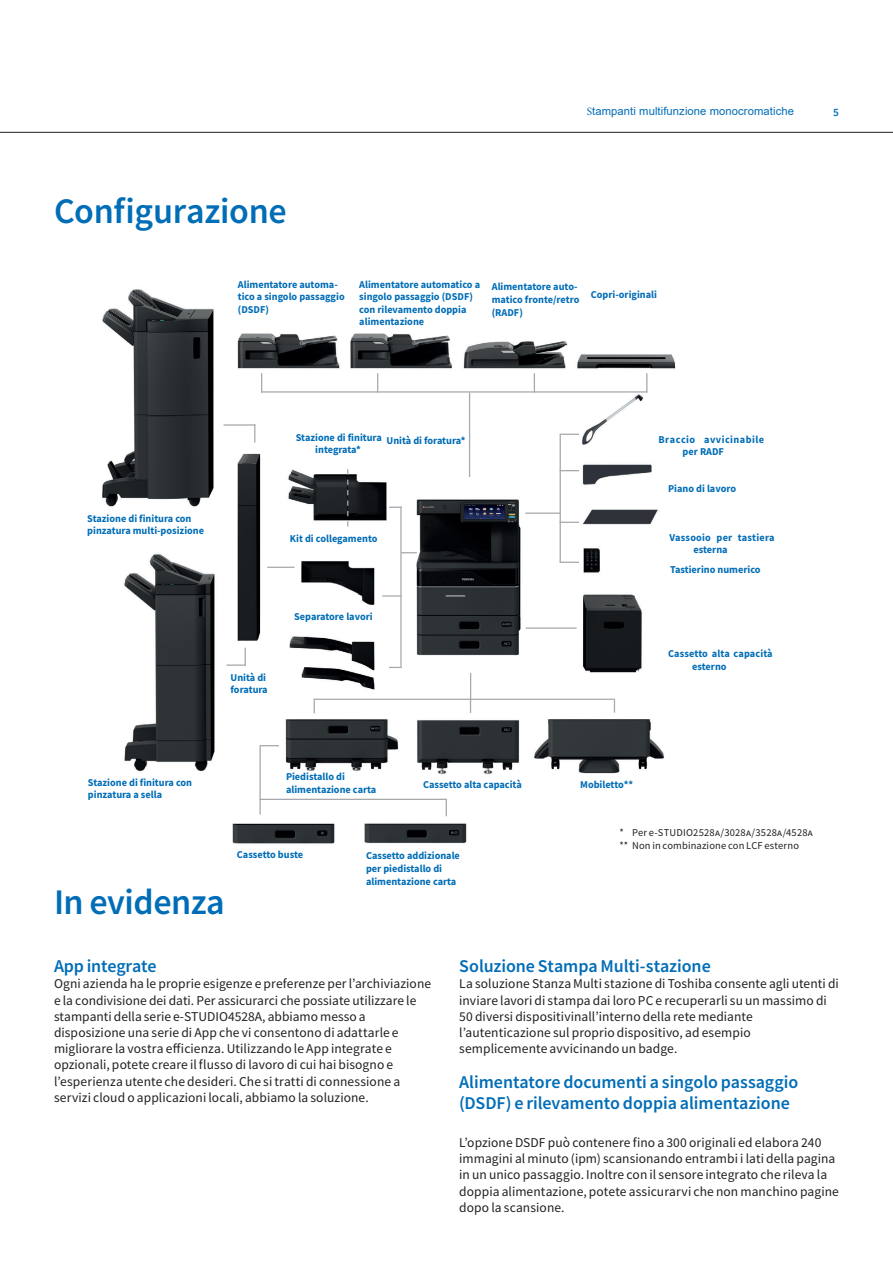
<style>
.page{position:relative;width:893px;height:1263px;background:#fff}
.page>*{position:absolute;margin:0;border:0;box-sizing:border-box;transform-origin:0 0}
.t1{font:500 36px "Toshiba Sans";letter-spacing:-.01em;color:#006db7}
.t2{font:500 18px/21.6px "Toshiba Sans";letter-spacing:-.005em;color:#006db7}
.t3{font:13.5px/16.2px "Toshiba Sans";letter-spacing:.005em;color:#231f20}
.t4{font:11.25px "Arial";letter-spacing:.005em;color:#006db7}
.t5{font:500 11.25px "Toshiba Sans";color:#006db7}
.t6{font:700 10.5px/12.6px "Toshiba Sans";color:#006db7}
.t7{font:10.5px/12.6px "Toshiba Sans";letter-spacing:.015em;color:#231f20}
.t8{font:700 10.5px/12.6px "Toshiba Sans";letter-spacing:.045em;color:#006db7}
.t9{font:700 10.5px/12.6px "Toshiba Sans";letter-spacing:.025em;color:#006db7}
.s1{font-family:"Minion Pro"}
</style>
<div class="page">
<hr style="left:0;top:132px;width:893px;height:1px;background:#231f20">
<img style="left:102px;top:289px;width:574px;height:555px">
<svg style="left:446px;top:595px;width:19px;height:1px"></svg>
<hr style="left:224px;top:424px;width:31px;height:2px;background:#a8a9ad">
<svg style="left:254px;top:424px;width:1px;height:18px"></svg>
<hr style="left:226px;top:664px;width:20px;height:2px;background:#a8a9ad">
<svg style="left:245px;top:648px;width:1px;height:16px"></svg>
<svg style="left:267px;top:567px;width:27px;height:1px"></svg>
<svg style="left:347px;top:469px;width:1px;height:58px"></svg>
<svg style="left:377px;top:373px;width:1px;height:18px"></svg>
<svg style="left:646px;top:373px;width:1px;height:18px"></svg>
<svg style="left:261px;top:373px;width:1px;height:18px"></svg>
<svg style="left:534px;top:373px;width:1px;height:18px"></svg>
<hr style="left:261px;top:391px;width:386px;height:2px;background:#a8a9ad">
<hr style="left:469px;top:393px;width:1px;height:84px;background:#a8a9ad">
<svg style="left:314px;top:700px;width:1px;height:13px"></svg>
<svg style="left:614px;top:699px;width:1px;height:14px"></svg>
<svg style="left:470px;top:673px;width:1px;height:40px"></svg>
<hr style="left:314px;top:699px;width:300px;height:1px;background:#a8a9ad">
<svg style="left:560px;top:434px;width:19px;height:1px"></svg>
<hr style="left:525px;top:512px;width:35px;height:2px;background:#a8a9ad">
<svg style="left:561px;top:470px;width:18px;height:1px"></svg>
<svg style="left:561px;top:522px;width:18px;height:1px"></svg>
<svg style="left:560px;top:562px;width:19px;height:1px"></svg>
<hr style="left:560px;top:435px;width:1px;height:127px;background:#a8a9ad">
<hr style="left:526px;top:627px;width:51px;height:2px;background:#a8a9ad">
<hr style="left:259px;top:745px;width:2px;height:69px;background:#a8a9ad">
<svg style="left:446px;top:800px;width:1px;height:16px"></svg>
<hr style="left:259px;top:799px;width:188px;height:1px;background:#a8a9ad">
<svg style="left:261px;top:745px;width:18px;height:1px"></svg>
<svg style="left:389px;top:667px;width:13px;height:1px"></svg>
<svg style="left:402px;top:552px;width:15px;height:1px"></svg>
<hr style="left:400px;top:507px;width:2px;height:160px;background:#a8a9ad">
<hr style="left:382px;top:595px;width:20px;height:2px;background:#a8a9ad">
<h1 class="t1" style="left:54px;top:187px;width:234px">Configurazione</h1>
<p class="t4" style="left:587px;top:104px;width:209px"><span class="s1">S</span>tampanti multifunzione monocromatiche</p>
<p class="t5" style="left:833px;top:104px;width:7px">5</p>
<p class="t6" style="left:238px;top:278px;width:108px">Alimentatore automa&shy;tico a singolo passaggio (DSDF)</p>
<p class="t6" style="left:492px;top:280px;width:89px">Alimentatore auto&shy;matico fronte/retro (RADF)</p>
<p class="t6" style="left:591px;top:288px;width:68px">Copri-originali</p>
<p class="t6" style="left:359px;top:278px;width:122px">Alimentatore automatico a singolo passaggio (DSDF) con rilevamento doppia alimentazione</p>
<p class="t6" style="left:87px;top:512px;width:118px">Stazione di finitura con pinzatura multi-posizione</p>
<p class="t6" style="left:296px;top:431px;width:88px;text-align:center">Stazione di finitura integrata*</p>
<p class="t6" style="left:387px;top:434px;width:81px">Unità di foratura*</p>
<p class="t6" style="left:290px;top:532px;width:89px">Kit di collegamento</p>
<p class="t6" style="left:231px;top:671px;width:39px">Unità di foratura</p>
<p class="t6" style="left:294px;top:610px;width:80px">Separatore lavori</p>
<p class="t8" style="left:683px;top:433px;width:83px;text-indent:-24px">Braccio avvicinabile per RADF</p>
<p class="t6" style="left:668px;top:482px;width:69px">Piano di lavoro</p>
<p class="t9" style="left:693px;top:531px;width:83px;text-indent:-24px">Vassooio per tastiera esterna</p>
<p class="t6" style="left:670px;top:563px;width:92px">Tastierino numerico</p>
<p class="t6" style="left:692px;top:647px;width:82px;text-indent:-24px">Cassetto alta capacità esterno</p>
<p class="t6" style="left:88px;top:776px;width:106px">Stazione di finitura con pinzatura a sella</p>
<h1 class="t1" style="left:54px;top:878px;width:172px">In evidenza</h1>
<p class="t6" style="left:286px;top:770px;width:92px">Piedistallo di alimentazione carta</p>
<p class="t6" style="left:423px;top:778px;width:100px">Cassetto alta capacità</p>
<p class="t6" style="left:580px;top:778px;width:54px">Mobiletto**</p>
<p class="t6" style="left:237px;top:848px;width:68px">Cassetto buste</p>
<p class="t6" style="left:366px;top:849px;width:95px">Cassetto addizionale per piedistallo di alimentazione carta</p>
<p class="t7" style="left:619px;top:826px;width:195px">* Per e-STUDIO2528a/3028a/3528a/4528a ** Non in combinazione con LCF esterno</p>
<h2 class="t2" style="left:54px;top:955px;width:104px">App integrate</h2>
<p class="t3" style="left:54px;top:976px;width:379px">Ogni azienda ha le proprie esigenze e preferenze per l’archiviazione e la condivisione dei dati. Per assicurarci che possiate utilizzare le stampanti della serie e-STUDIO4528A, abbiamo messo a disposizione una serie di App che vi consentono di adattarle e migliorare la vostra efficienza. Utilizzando le App integrate e opzionali, potete creare il flusso di lavoro di cui hai bisogno e l’esperienza utente che desideri. Che si tratti di connessione a servizi cloud o applicazioni locali, abbiamo la soluzione.</p>
<h2 class="t2" style="left:459px;top:955px;width:253px">Soluzione Stampa Multi-stazione</h2>
<p class="t3" style="left:459px;top:976px;width:381px">La soluzione Stanza Multi stazione di Toshiba consente agli utenti di inviare lavori di stampa dai loro PC e recuperarli su un massimo di 50 diversi dispositivinall’interno della rete mediante l’autenticazione sul proprio dispositivo, ad esempio semplicemente avvicinando un badge.</p>
<h2 class="t2" style="left:459px;top:1070px;width:341px">Alimentatore documenti a singolo passaggio (DSDF) e rilevamento doppia alimentazione</h2>
<p class="t3" style="left:459px;top:1134px;width:381px">L’opzione DSDF può contenere fino a 300 originali ed elabora 240 immagini al minuto (ipm) scansionando entrambi i lati della pagina in un unico passaggio. Inoltre con il sensore integrato che rileva la doppia alimentazione, potete assicurarvi che non manchino pagine dopo la scansione.</p>
</div>
